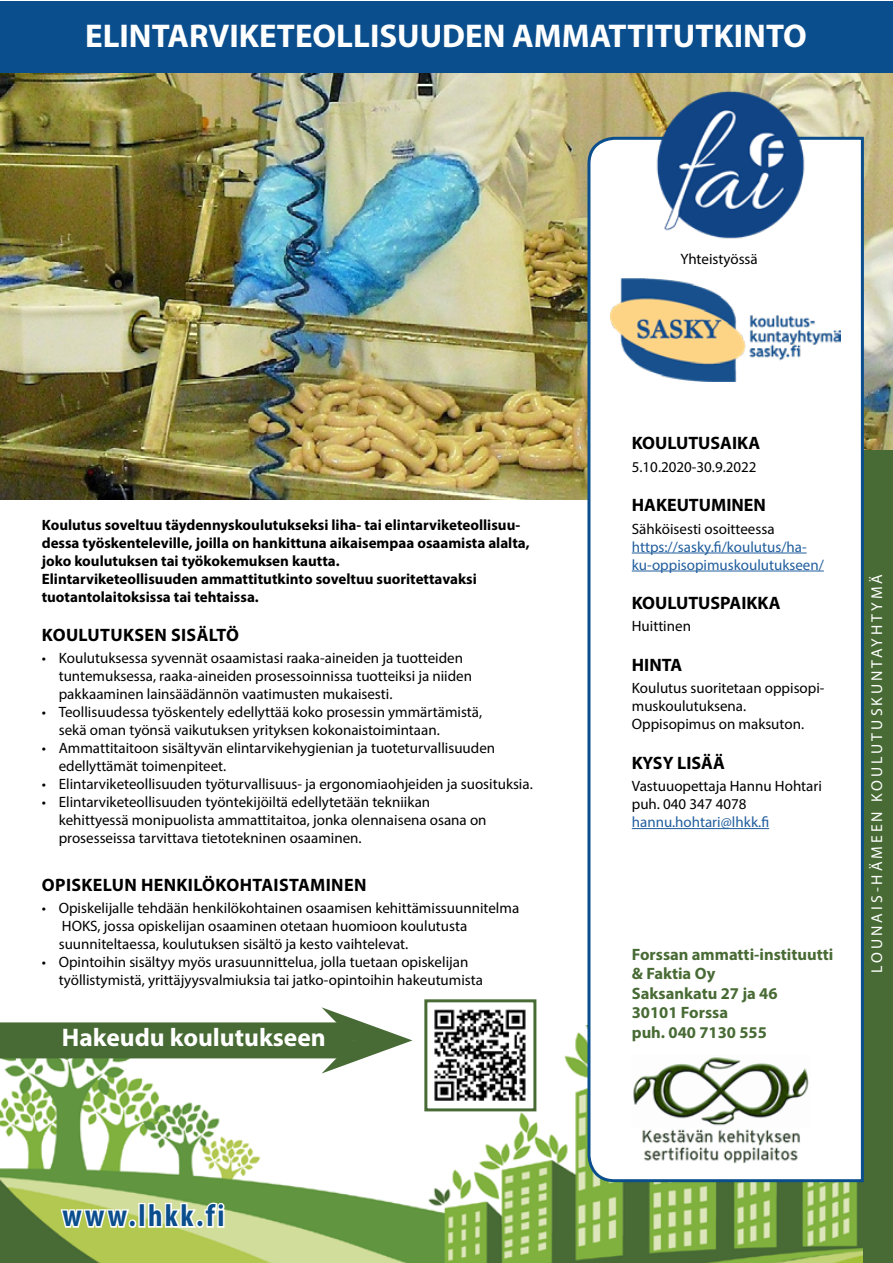
<style>
.page{position:relative;width:893px;height:1263px;background:#fff}
.page>*{position:absolute;margin:0;border:0;box-sizing:border-box;transform-origin:0 0}
.t1{font:700 33px "Myriad Pro";color:#fff}
.t2{font:700 condensed 31.5px "Myriad Pro";letter-spacing:.08em;color:#0a4e8d}
.t3{font:700 25.5px "Myriad Pro";color:#fff}
.t4{font:700 18px "Myriad Pro";color:#000}
.t5{font:700 18px "Myriad Pro";letter-spacing:.02em;color:#000}
.t6{font:700 16.5px/19.5px "Myriad Pro";color:#486b35}
.t7{font:15.75px "Myriad Pro";letter-spacing:.19em;color:#fff}
.t8{font:15px/18px "Myriad Pro";color:#000}
.t9{font:700 15px/18px "Myriad Pro";color:#000}
.t10{font:15px/18px "Myriad Pro";color:#215e9e}
</style>
<div class="page">
<img style="left:0;top:49px;width:893px;height:450px">
<img style="left:0;top:1025px;width:864px;height:238px">
<div style="left:864px;top:451px;width:29px;height:812px;background:#486b35"></div>
<svg style="left:586px;top:135px;width:279px;height:1049px"></svg>
<hr style="left:632px;top:553px;width:175px;height:1px;background:#215e9e">
<hr style="left:632px;top:571px;width:192px;height:1px;background:#215e9e">
<hr style="left:632px;top:828px;width:137px;height:1px;background:#215e9e">
<svg style="left:59px;top:1158px;width:72px;height:71px"></svg>
<div style="left:129px;top:1219px;width:7px;height:9px;border:3px solid #fff;border-radius:50%"></div>
<div style="left:138px;top:1203px;width:7px;height:25px;border:3px solid #fff"></div>
<svg style="left:146px;top:1201px;width:73px;height:36px"></svg>
<div style="left:217px;top:1209px;width:7px;height:19px;border:3px solid #fff"></div>
<div style="left:217px;top:1203px;width:8px;height:7px;border:3px solid #fff;border-radius:50%"></div>
<img style="left:632px;top:1056px;width:178px;height:109px">
<img style="left:631px;top:72px;width:198px;height:192px">
<div style="left:1px;top:1px;width:892px;height:71px;background:#0a4e8d"></div>
<img style="left:428px;top:1009px;width:104px;height:98px">
<div style="left:424px;top:999px;width:112px;height:112px;border:3px solid #486b35"></div>
<div style="left:0;top:1022px;width:354px;height:36px;background:#486b35"></div>
<svg style="left:322px;top:1007px;width:90px;height:66px"></svg>
<img style="left:611px;top:278px;width:229px;height:103px">
<h1 class="t1" style="left:85px;top:14px;width:723px">ELINTARVIKETEOLLISUUDEN AMMATTITUTKINTO</h1>
<p class="t9" style="left:42px;top:515px;width:489px">Koulutus soveltuu täydennyskoulutukseksi liha- tai elintarviketeollisuu&shy;dessa työskenteleville, joilla on hankittuna aikaisempaa osaamista alalta, joko koulutuksen tai työkokemuksen kautta.<br>Elintarviketeollisuuden ammattitutkinto soveltuu suoritettavaksi tuotantolaitoksissa tai tehtaissa.</p>
<p class="t5" style="left:42px;top:623px;width:199px">KOULUTUKSEN SISÄLTÖ</p>
<p class="t8" style="left:59px;top:649px;width:415px;text-indent:-17px">• Koulutuksessa syvennät osaamistasi raaka-aineiden ja tuotteiden tuntemuksessa, raaka-aineiden prosessoinnissa tuotteiksi ja niiden pakkaaminen lainsäädännön vaatimusten mukaisesti.</p>
<p class="t8" style="left:59px;top:703px;width:425px;text-indent:-17px">• Teollisuudessa työskentely edellyttää koko prosessin ymmärtämistä, sekä oman työnsä vaikutuksen yrityksen kokonaistoimintaan.</p>
<p class="t8" style="left:59px;top:739px;width:438px;text-indent:-17px">• Ammattitaitoon sisältyvän elintarvikehygienian ja tuoteturvallisuuden edellyttämät toimenpiteet.</p>
<p class="t8" style="left:42px;top:775px;width:493px">• Elintarviketeollisuuden työturvallisuus- ja ergonomiaohjeiden ja suosituksia.</p>
<p class="t8" style="left:59px;top:793px;width:429px;text-indent:-17px">• Elintarviketeollisuuden työntekijöiltä edellytetään tekniikan kehittyessä monipuolista ammattitaitoa, jonka olennaisena osana on prosesseissa tarvittava tietotekninen osaaminen.</p>
<p class="t5" style="left:42px;top:873px;width:326px">OPISKELUN HENKILÖKOHTAISTAMINEN</p>
<p class="t8" style="left:59px;top:899px;width:462px;text-indent:-17px">• Opiskelijalle tehdään henkilökohtainen osaamisen kehittämissuunnitelma<br>HOKS, jossa opiskelijan osaaminen otetaan huomioon koulutusta suunniteltaessa, koulutuksen sisältö ja kesto vaihtelevat.</p>
<p class="t8" style="left:59px;top:953px;width:426px;text-indent:-17px">• Opintoihin sisältyy myös urasuunnittelua, jolla tuetaan opiskelijan työllistymistä, yrittäjyysvalmiuksia tai jatko-opintoihin hakeutumista</p>
<h3 class="t3" style="left:62px;top:1020px;width:265px">Hakeudu koulutukseen</h3>
<h2 class="t2" style="left:62px;top:1196px;width:164px">www.lhkk.fi</h2>
<p class="t8" style="left:680px;top:250px;width:79px">Yhteistyössä</p>
<p class="t4" style="left:632px;top:432px;width:130px">KOULUTUSAIKA</p>
<p class="t8" style="left:632px;top:457px;width:126px">5.10.2020-30.9.2022</p>
<p class="t4" style="left:632px;top:493px;width:136px">HAKEUTUMINEN</p>
<p class="t8" style="left:632px;top:519px;width:144px">Sähköisesti osoitteessa</p>
<p class="t10" style="left:632px;top:537px;width:194px">https://sasky.fi/koulutus/ha&shy;ku-oppisopimuskoulutukseen/</p>
<p class="t4" style="left:632px;top:591px;width:150px">KOULUTUSPAIKKA</p>
<p class="t8" style="left:632px;top:617px;width:61px">Huittinen</p>
<p class="t4" style="left:632px;top:653px;width:52px">HINTA</p>
<p class="t8" style="left:632px;top:679px;width:194px">Koulutus suoritetaan oppisopi&shy;muskoulutuksena.<br>Oppisopimus on maksuton.</p>
<p class="t4" style="left:632px;top:751px;width:94px">KYSY LISÄÄ</p>
<p class="t8" style="left:632px;top:777px;width:192px">Vastuuopettaja Hannu Hohtari puh. 040 347 4078</p>
<p class="t10" style="left:632px;top:813px;width:139px">hannu.hohtari@lhkk.fi</p>
<p class="t6" style="left:632px;top:944px;width:203px">Forssan ammatti-instituutti &amp; Faktia Oy<br>Saksankatu 27 ja 46<br>30101 Forssa<br>puh. 040 7130 555</p>
<p class="t7" style="left:867px;top:973px;width:400px;rotate:-90deg">LOUNAIS-HÄMEEN KOULUTUSKUNTAYHTYMÄ</p>
</div>
